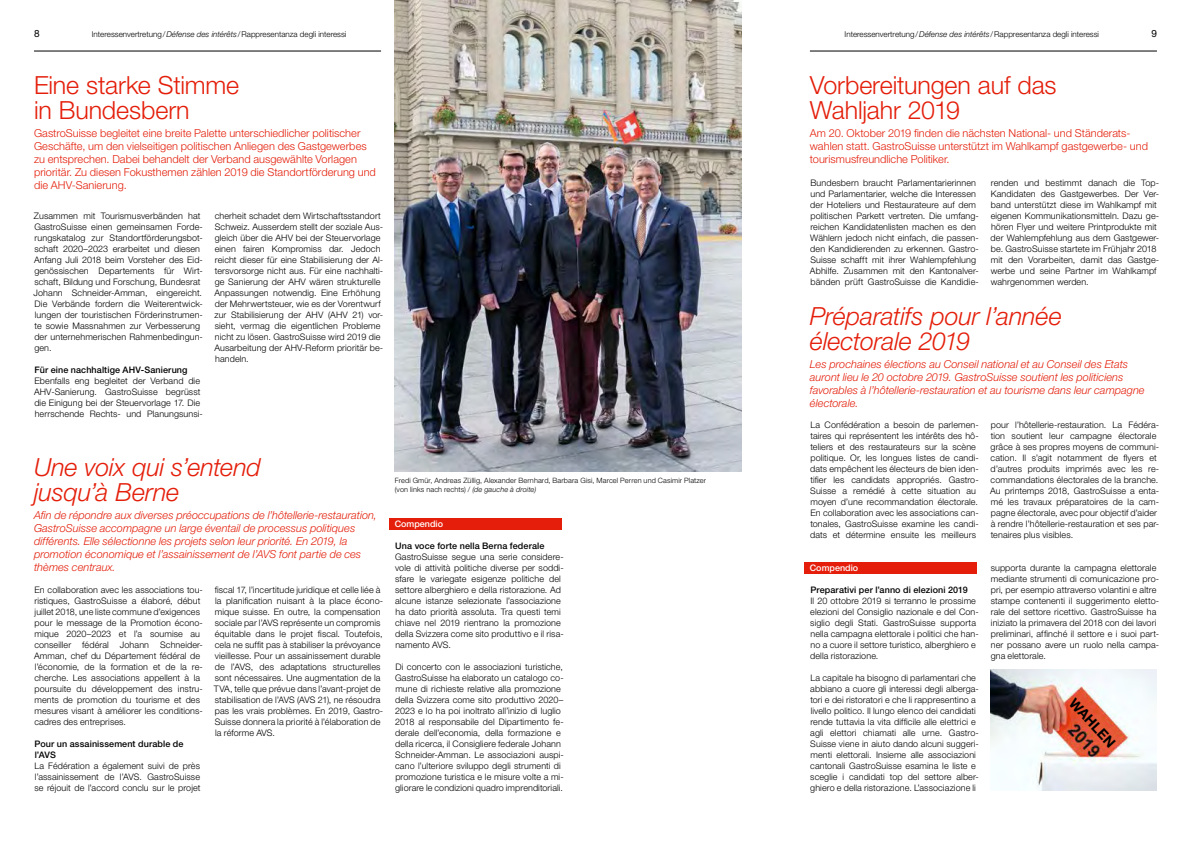
<style>
.page{position:relative;width:1191px;height:842px;background:#fff}
.page>*{position:absolute;margin:0;border:0;box-sizing:border-box;transform-origin:0 0}
.t1{font:italic 300 25px/25px "Helvetica Neue LT Std";letter-spacing:-.005em;color:#e41e0a}
.t2{font:300 25px/25px "Helvetica Neue LT Std";letter-spacing:-.005em;color:#e41e0a}
.t3{font:700 14px "Helvetica Neue LT Std";color:#000}
.t4{font:italic 300 11px/13px "Helvetica Neue LT Std";color:#e41e0a}
.t5{font:300 11px/13px "Helvetica Neue LT Std";letter-spacing:.005em;color:#e41e0a}
.t6{font:10px "Helvetica Neue LT Std";color:#000}
.t7{font:300 9px/11px "Helvetica Neue LT Std";letter-spacing:.01em;color:#000}
.t8{font:500 9px/11px "Helvetica Neue LT Std";letter-spacing:.01em;color:#000}
.t9{font:500 9px "Helvetica Neue LT Std";color:#fff}
.t10{font:300 8px "Helvetica Neue LT Std";color:#000}
.t11{font:300 7.3px/9px "Helvetica Neue LT Std";letter-spacing:.02em;color:#000}
.s1{font-style:italic}
</style>
<div class="page">
<div style="left:389px;top:519px;width:172px;height:11px;background:#e41e0a"></div>
<div style="left:804px;top:563px;width:172px;height:11px;background:#e41e0a"></div>
<img style="left:395px;top:0;width:347px;height:472px">
<img style="left:990px;top:670px;width:167px;height:121px">
<hr style="left:810px;top:51px;width:347px;height:1px;background:#000">
<hr style="left:34px;top:51px;width:347px;height:1px;background:#000">
<p class="t6" style="left:34px;top:27px;width:7px">8</p>
<p class="t10" style="left:92px;top:29px;width:256px">Interessenvertretung/<span class="s1">Défense des intérêts</span> /Rappresentanza degli interessi</p>
<p class="t10" style="left:844px;top:29px;width:256px">Interessenvertretung/<span class="s1">Défense des intérêts</span> /Rappresentanza degli interessi</p>
<p class="t6" style="left:1151px;top:27px;width:7px">9</p>
<h1 class="t2" style="left:34px;top:72px;width:207px">Eine starke Stimme in Bundesbern</h1>
<p class="t5" style="left:34px;top:127px;width:343px">GastroSuisse begleitet eine breite Palette unterschiedlicher politischer Geschäfte, um den vielseitigen politischen Anliegen des Gastgewerbes zu entsprechen. Dabei behandelt der Verband ausgewählte Vorlagen prioritär. Zu diesen Fokusthemen zählen 2019 die Standortförderung und die AHV-Sanierung.</p>
<p class="t7" style="left:34px;top:210px;width:171px">Zusammen mit Tourismusverbänden hat GastroSuisse einen gemeinsamen Forde&shy;rungskatalog zur Standortförderungsbot&shy;schaft 2020–2023 erarbeitet und diesen Anfang Juli 2018 beim Vorsteher des Eid&shy;genössischen Departements für Wirt&shy;schaft, Bildung und Forschung, Bundesrat Johann Schneider-Amman, eingereicht.<br>Die Verbände fordern die Weiterentwick&shy;lungen der touristischen Förderinstrumen&shy;te sowie Massnahmen zur Verbesserung der unternehmerischen Rahmenbedingun&shy;gen.</p>
<p class="t8" style="left:35px;top:364px;width:154px">Für eine nachhaltige AHV-Sanierung</p>
<p class="t7" style="left:34px;top:375px;width:170px">Ebenfalls eng begleitet der Verband die AHV-Sanierung. GastroSuisse begrüsst die Einigung bei der Steuervorlage 17. Die herrschende Rechts- und Planungsunsi-</p>
<p class="t7" style="left:214px;top:210px;width:170px">cherheit schadet dem Wirtschaftsstandort Schweiz. Ausserdem stellt der soziale Aus&shy;gleich über die AHV bei der Steuervorlage einen fairen Kompromiss dar. Jedoch reicht dieser für eine Stabilisierung der Al&shy;tersvorsorge nicht aus. Für eine nachhalti&shy;ge Sanierung der AHV wären strukturelle Anpassungen notwendig. Eine Erhöhung der Mehrwertsteuer, wie es der Vorentwurf zur Stabilisierung der AHV (AHV 21) vor&shy;sieht, vermag die eigentlichen Probleme nicht zu lösen. GastroSuisse wird 2019 die Ausarbeitung der AHV-Reform prioritär be&shy;handeln.</p>
<h1 class="t1" style="left:34px;top:454px;width:228px">Une voix qui s’entend jusqu’à Berne</h1>
<p class="t4" style="left:34px;top:509px;width:344px">Afin de répondre aux diverses préoccupations de l’hôtellerie-restauration, GastroSuisse accompagne un large éventail de processus politiques différents. Elle sélectionne les projets selon leur priorité. En 2019, la promotion économique et l’assainissement de l’AVS font partie de ces thèmes centraux.</p>
<p class="t7" style="left:34px;top:584px;width:170px">En collaboration avec les associations tou&shy;ristiques, GastroSuisse a élaboré, début juillet 2018, une liste commune d’exigences pour le message de la Promotion écono&shy;mique 2020–2023 et l’a soumise au conseiller fédéral Johann Schneider-Amman, chef du Département fédéral de l’économie, de la formation et de la re&shy;cherche. Les associations appellent à la poursuite du développement des instru&shy;ments de promotion du tourisme et des mesures visant à améliorer les conditions&shy;cadres des entreprises.</p>
<p class="t8" style="left:35px;top:738px;width:150px">Pour un assainissement durable de l’AVS</p>
<p class="t7" style="left:34px;top:760px;width:168px;text-align:justify">La Fédération a également suivi de près l’assainissement de l’AVS. GastroSuisse se réjouit de l’accord conclu sur le projet</p>
<p class="t7" style="left:214px;top:584px;width:171px">fiscal 17, l’incertitude juridique et celle liée à la planification nuisant à la place écono&shy;mique suisse. En outre, la compensation sociale par l’AVS représente un compromis équitable dans le projet fiscal. Toutefois, cela ne suffit pas à stabiliser la prévoyance vieillesse. Pour un assainissement durable de l’AVS, des adaptations structurelles sont nécessaires. Une augmentation de la TVA, telle que prévue dans l’avant-projet de stabilisation de l’AVS (AVS 21), ne résoudra pas les vrais problèmes. En 2019, Gastro-Suisse donnera la priorité à l’élaboration de la réforme AVS.</p>
<p class="t11" style="left:395px;top:476px;width:313px">Fredi Gmür, Andreas Züllig, Alexander Bernhard, Barbara Gisi, Marcel Perren und Casimir Platzer (von links nach rechts) / <span class="s1">(de gauche à droite)</span></p>
<p class="t9" style="left:395px;top:518px;width:50px">Compendio</p>
<p class="t8" style="left:395px;top:540px;width:151px">Una voce forte nella Berna federale</p>
<p class="t7" style="left:395px;top:551px;width:170px">GastroSuisse segue una serie considere&shy;vole di attività politiche diverse per soddi&shy;sfare le variegate esigenze politiche del settore alberghiero e della ristorazione. Ad alcune istanze selezionate l’associazione ha dato priorità assoluta. Tra questi temi chiave nel 2019 rientrano la promozione della Svizzera come sito produttivo e il risa&shy;namento AVS.</p>
<p class="t7" style="left:395px;top:661px;width:170px">Di concerto con le associazioni turistiche, GastroSuisse ha elaborato un catalogo co&shy;mune di richieste relative alla promozione della Svizzera come sito produttivo 2020– 2023 e lo ha poi inoltrato all’inizio di luglio 2018 al responsabile del Dipartimento fe&shy;derale dell’economia, della formazione e della ricerca, il Consigliere federale Johann Schneider-Amman. Le associazioni auspi&shy;cano l’ulteriore sviluppo degli strumenti di promozione turistica e le misure volte a mi&shy;gliorare le condizioni quadro imprenditoriali.</p>
<h1 class="t2" style="left:810px;top:72px;width:248px">Vorbereitungen auf das<br>Wahljahr 2019</h1>
<p class="t5" style="left:810px;top:127px;width:340px">Am 20. Oktober 2019 finden die nächsten National- und Ständerats&shy;wahlen statt. GastroSuisse unterstützt im Wahlkampf gastgewerbe- und tourismusfreundliche Politiker.</p>
<p class="t7" style="left:810px;top:177px;width:170px">Bundesbern braucht Parlamentarierinnen und Parlamentarier, welche die Interessen der Hoteliers und Restaurateure auf dem politischen Parkett vertreten. Die umfang&shy;reichen Kandidatenlisten machen es den Wählern jedoch nicht einfach, die passen&shy;den Kandidierenden zu erkennen. Gastro-Suisse schafft mit ihrer Wahlempfehlung Abhilfe. Zusammen mit den Kantonalver&shy;bänden prüft GastroSuisse die Kandidie-</p>
<p class="t7" style="left:990px;top:177px;width:170px">renden und bestimmt danach die Top-Kandidaten des Gastgewerbes. Der Ver&shy;band unterstützt diese im Wahlkampf mit eigenen Kommunikationsmitteln. Dazu ge&shy;hören Flyer und weitere Printprodukte mit der Wahlempfehlung aus dem Gastgewer&shy;be. GastroSuisse startete im Frühjahr 2018 mit den Vorarbeiten, damit das Gastge&shy;werbe und seine Partner im Wahlkampf wahrgenommen werden.</p>
<h1 class="t1" style="left:810px;top:303px;width:253px">Préparatifs pour l’année électorale 2019</h1>
<p class="t4" style="left:810px;top:358px;width:336px">Les prochaines élections au Conseil national et au Conseil des Etats auront lieu le 20 octobre 2019. GastroSuisse soutient les politiciens favorables à l’hôtellerie-restauration et au tourisme dans leur campagne électorale.</p>
<p class="t7" style="left:810px;top:419px;width:170px">La Confédération a besoin de parlemen&shy;taires qui représentent les intérêts des hô&shy;teliers et des restaurateurs sur la scène politique. Or, les longues listes de candi&shy;dats empêchent les électeurs de bien iden&shy;tifier les candidats appropriés. Gastro-Suisse a remédié à cette situation au moyen d’une recommandation électorale.<br>En collaboration avec les associations can&shy;tonales, GastroSuisse examine les candi&shy;dats et détermine ensuite les meilleurs</p>
<p class="t9" style="left:810px;top:562px;width:50px">Compendio</p>
<p class="t8" style="left:810px;top:584px;width:159px">Preparativi per l’anno di elezioni 2019</p>
<p class="t7" style="left:810px;top:595px;width:170px">Il 20 ottobre 2019 si terranno le prossime elezioni del Consiglio nazionale e del Con&shy;siglio degli Stati. GastroSuisse supporta nella campagna elettorale i politici che han&shy;no a cuore il settore turistico, alberghiero e della ristorazione.</p>
<p class="t7" style="left:810px;top:672px;width:170px">La capitale ha bisogno di parlamentari che abbiano a cuore gli interessi degli alberga&shy;tori e dei ristoratori e che li rappresentino a livello politico. Il lungo elenco dei candidati rende tuttavia la vita difficile alle elettrici e agli elettori chiamati alle urne. Gastro-Suisse viene in aiuto dando alcuni suggeri&shy;menti elettorali. Insieme alle associazioni cantonali GastroSuisse esamina le liste e sceglie i candidati top del settore alber&shy;ghiero e della ristorazione. L’associazione li</p>
<p class="t7" style="left:990px;top:419px;width:170px">pour l’hôtellerie-restauration. La Fédéra&shy;tion soutient leur campagne électorale grâce à ses propres moyens de communi&shy;cation. Il s’agit notamment de flyers et d’autres produits imprimés avec les re&shy;commandations électorales de la branche.<br>Au printemps 2018, GastroSuisse a enta&shy;mé les travaux préparatoires de la cam&shy;pagne électorale, avec pour objectif d’aider à rendre l’hôtellerie-restauration et ses par&shy;tenaires plus visibles.</p>
<p class="t7" style="left:990px;top:562px;width:170px">supporta durante la campagna elettorale mediante strumenti di comunicazione pro&shy;pri, per esempio attraverso volantini e altre stampe contenenti il suggerimento eletto&shy;rale del settore ricettivo. GastroSuisse ha iniziato la primavera del 2018 con dei lavori preliminari, affinché il settore e i suoi part&shy;ner possano avere un ruolo nella campa&shy;gna elettorale.</p>
<h2 class="t3" style="left:1078px;top:694px;width:62px;rotate:47deg">WAHLEN</h2>
</div>
